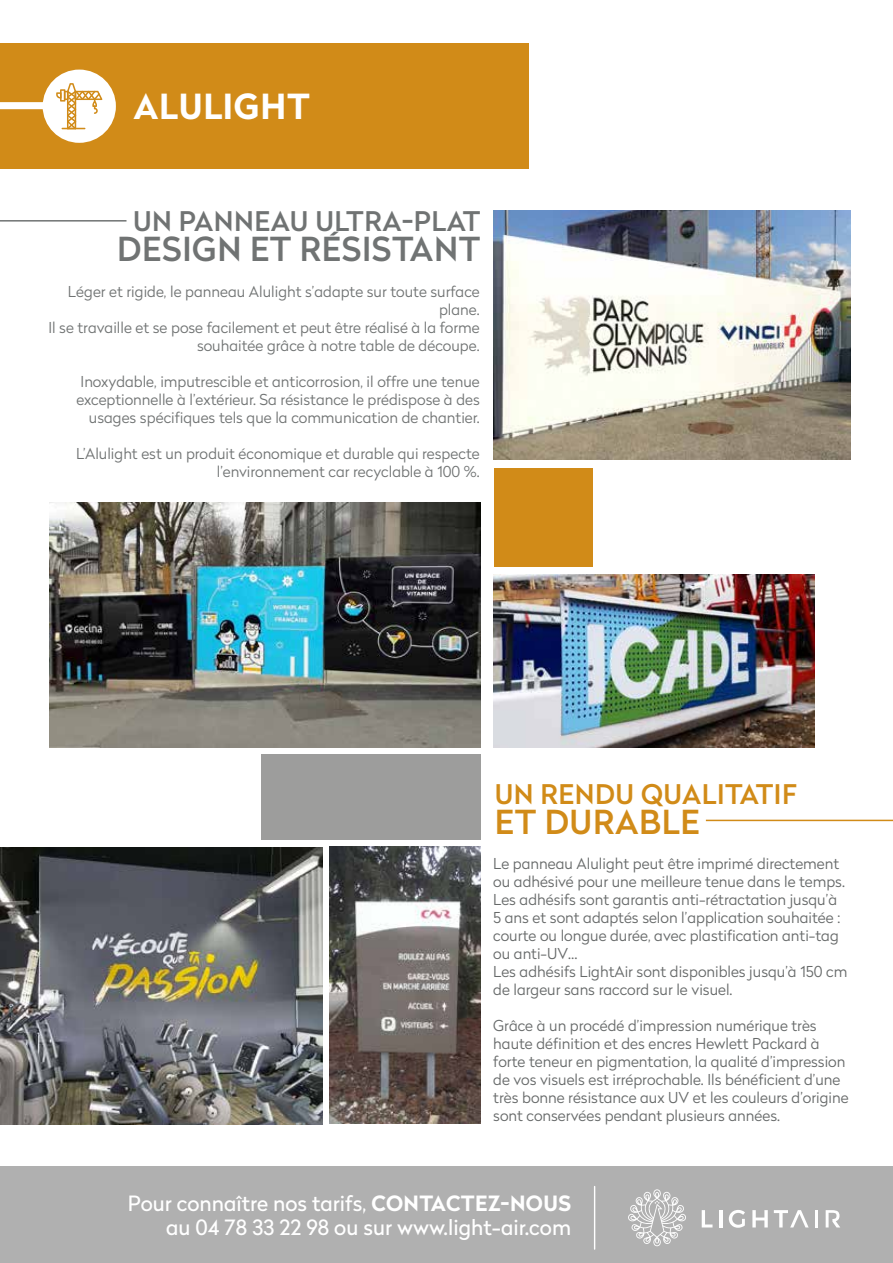
<style>
.page{position:relative;width:893px;height:1263px;background:#fff}
.page>*{position:absolute;margin:0;border:0;box-sizing:border-box;transform-origin:0 0}
.t1{font:700 34.5px "Radikal";letter-spacing:.02em;color:#fff}
.t2{font:500 33px "Radikal";letter-spacing:.02em;color:#707373}
.t3{font:500 33px "Radikal";letter-spacing:.02em;color:#d18b18}
.t4{font:500 27px "Radikal";letter-spacing:.02em;color:#707373}
.t5{font:500 27px "Radikal";letter-spacing:.02em;color:#d18b18}
.t6{font:21px/24px "Radikal";color:#fff;text-align:right}
.t7{font:300 15px/18px "Radikal";color:#666969}
.t8{font:300 15px/18px "Radikal";color:#707373;text-align:right}
.s1{font-weight:700}
</style>
<div class="page">
<div style="left:0;top:43px;width:529px;height:126px;background:#d18b18"></div>
<div style="left:43px;top:70px;width:73px;height:73px;background:#fff;border-radius:50%"></div>
<svg style="left:56px;top:83px;width:47px;height:46px"></svg>
<div style="left:0;top:103px;width:47px;height:6px;background:#fff"></div>
<hr style="left:706px;top:820px;width:187px;height:1px;background:#d18b18">
<div style="left:0;top:102px;width:47px;height:6px;background:#fff"></div>
<hr style="left:0;top:220px;width:126px;height:2px;background:#707373">
<div style="left:0;top:1166px;width:893px;height:97px;background:#b0b0b0"></div>
<svg style="left:628px;top:1189px;width:58px;height:57px"></svg>
<hr style="left:815px;top:1210px;width:3px;height:17px;background:#fff">
<svg style="left:826px;top:1210px;width:14px;height:17px"></svg>
<svg style="left:702px;top:1210px;width:10px;height:17px"></svg>
<hr style="left:719px;top:1210px;width:3px;height:17px;background:#fff">
<svg style="left:729px;top:1210px;width:16px;height:18px"></svg>
<svg style="left:752px;top:1210px;width:16px;height:17px"></svg>
<svg style="left:774px;top:1210px;width:35px;height:17px"></svg>
<hr style="left:594px;top:1186px;width:1px;height:63px;background:#fff">
<img style="left:50px;top:503px;width:430px;height:244px">
<img style="left:493px;top:211px;width:357px;height:248px">
<div style="left:494px;top:468px;width:99px;height:99px;background:#d18b18"></div>
<img style="left:493px;top:574px;width:321px;height:173px">
<div style="left:261px;top:755px;width:219px;height:85px;background:#9d9d9c"></div>
<img style="left:0;top:847px;width:322px;height:277px">
<img style="left:330px;top:847px;width:150px;height:276px">
<h1 class="t1" style="left:134px;top:81px;width:178px">ALULIGHT</h1>
<h3 class="t4" style="left:133px;top:201px;width:349px">UN PANNEAU ULTRA-PLAT</h3>
<h2 class="t2" style="left:117px;top:225px;width:365px">DESIGN ET RÉSISTANT</h2>
<p class="t8" style="left:48px;top:282px;width:433px">Léger et rigide, le panneau Alulight s’adapte sur toute surface plane.<br>Il se travaille et se pose facilement et peut être réalisé à la forme souhaitée grâce à notre table de découpe.</p>
<p class="t8" style="left:76px;top:372px;width:405px">Inoxydable, imputrescible et anticorrosion, il offre une tenue exceptionnelle à l’extérieur. Sa résistance le prédispose à des usages spécifiques tels que la communication de chantier.</p>
<p class="t8" style="left:76px;top:444px;width:405px">L’Alulight est un produit économique et durable qui respecte l’environnement car recyclable à 100 %.</p>
<h3 class="t5" style="left:495px;top:775px;width:304px">UN RENDU QUALITATIF</h3>
<h2 class="t3" style="left:495px;top:798px;width:206px">ET DURABLE</h2>
<p class="t7" style="left:493px;top:854px;width:356px">Le panneau Alulight peut être imprimé directement ou adhésivé pour une meilleure tenue dans le temps.<br>Les adhésifs sont garantis anti-rétractation jusqu’à 5 ans et sont adaptés selon l’application souhaitée : courte ou longue durée, avec plastification anti-tag ou anti-UV…<br>Les adhésifs LightAir sont disponibles jusqu’à 150 cm de largeur sans raccord sur le visuel.</p>
<p class="t7" style="left:493px;top:1016px;width:357px">Grâce à un procédé d’impression numérique très haute définition et des encres Hewlett Packard à forte teneur en pigmentation, la qualité d’impression de vos visuels est irréprochable. Ils bénéficient d’une très bonne résistance aux UV et les couleurs d’origine sont conservées pendant plusieurs années.</p>
<h3 class="t6" style="left:128px;top:1190px;width:445px">Pour connaître nos tarifs, <span class="s1">CONTACTEZ-NOUS </span>au 04 78 33 22 98 ou sur www.light-air.com</h3>
</div>
